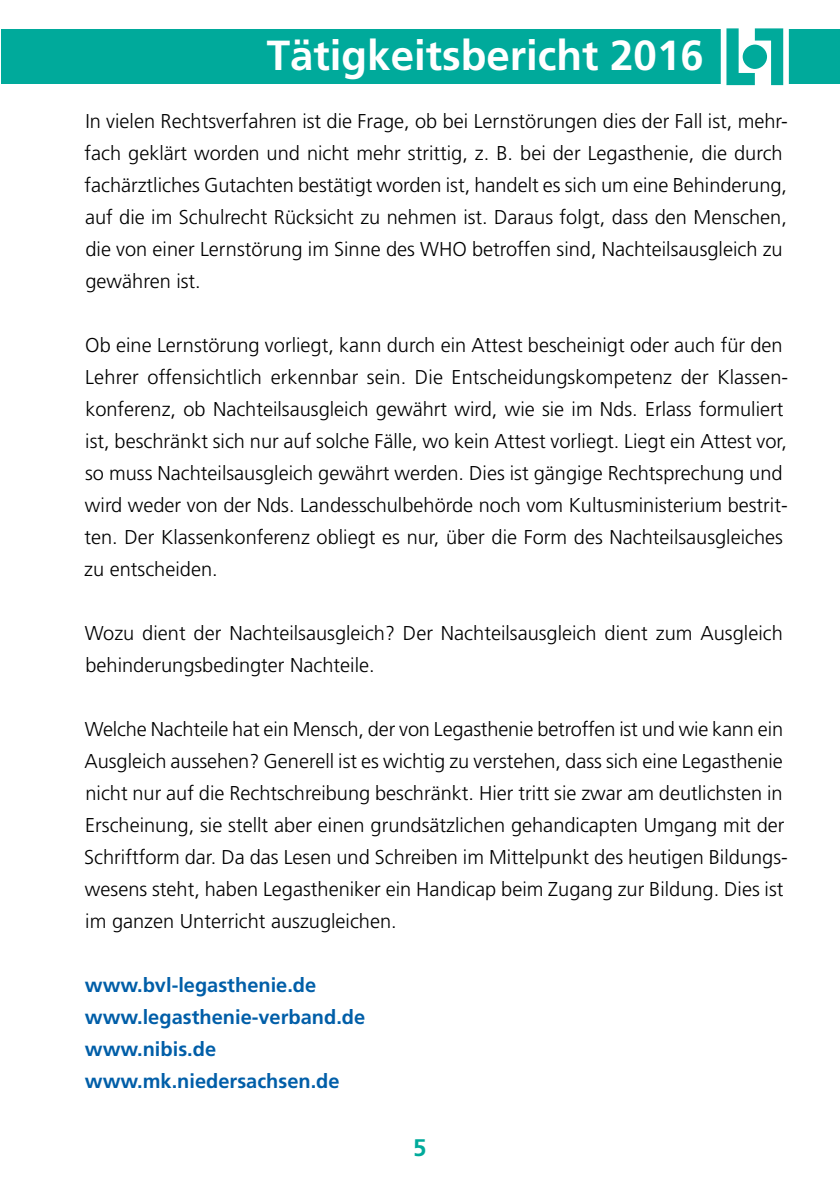
<style>
.page{position:relative;width:840px;height:1191px;background:#fff}
.page>*{position:absolute;margin:0;border:0;box-sizing:border-box;transform-origin:0 0}
.t1{font:700 42px "Frutiger";color:#fff}
.t2{font:700 24px "Frutiger";color:#00aa9b}
.t3{font:300 20px/32px "Frutiger";color:#000}
.t4{font:700 20px/32px "Frutiger";color:#005ea8}
</style>
<div class="page">
<div style="left:1px;top:29px;width:838px;height:55px;background:#00aa9b"></div>
<svg style="left:720px;top:28px;width:68px;height:58px"></svg>
<svg style="left:726px;top:28px;width:56px;height:57px"></svg>
<div style="left:742px;top:45px;width:24px;height:24px;background:#00aa9b;border-radius:50%"></div>
<h1 class="t1" style="left:267px;top:31px;width:438px">Tätigkeitsbericht 2016</h1>
<p class="t3" style="left:84px;top:105px;width:704px">In vielen Rechtsverfahren ist die Frage, ob bei Lernstörungen dies der Fall ist, mehr&shy;fach geklärt worden und nicht mehr strittig, z. B. bei der Legasthenie, die durch fachärztliches Gutachten bestätigt worden ist, handelt es sich um eine Behinderung, auf die im Schulrecht Rücksicht zu nehmen ist. Daraus folgt, dass den Menschen, die von einer Lernstörung im Sinne des WHO betroffen sind, Nachteilsausgleich zu gewähren ist.</p>
<p class="t3" style="left:84px;top:329px;width:705px">Ob eine Lernstörung vorliegt, kann durch ein Attest bescheinigt oder auch für den Lehrer offensichtlich erkennbar sein. Die Entscheidungskompetenz der Klassen&shy;konferenz, ob Nachteilsausgleich gewährt wird, wie sie im Nds. Erlass formuliert ist, beschränkt sich nur auf solche Fälle, wo kein Attest vorliegt. Liegt ein Attest vor, so muss Nachteilsausgleich gewährt werden. Dies ist gängige Rechtsprechung und wird weder von der Nds. Landesschulbehörde noch vom Kultusministerium bestrit&shy;ten. Der Klassenkonferenz obliegt es nur, über die Form des Nachteilsausgleiches zu entscheiden.</p>
<p class="t3" style="left:85px;top:617px;width:699px">Wozu dient der Nachteilsausgleich? Der Nachteilsausgleich dient zum Ausgleich behinderungsbedingter Nachteile.</p>
<p class="t3" style="left:84px;top:713px;width:704px">Welche Nachteile hat ein Mensch, der von Legasthenie betroffen ist und wie kann ein Ausgleich aussehen? Generell ist es wichtig zu verstehen, dass sich eine Legasthenie nicht nur auf die Rechtschreibung beschränkt. Hier tritt sie zwar am deutlichsten in Erscheinung, sie stellt aber einen grundsätzlichen gehandicapten Umgang mit der Schriftform dar. Da das Lesen und Schreiben im Mittelpunkt des heutigen Bildungs&shy;wesens steht, haben Legastheniker ein Handicap beim Zugang zur Bildung. Dies ist im ganzen Unterricht auszugleichen.</p>
<p class="t4" style="left:85px;top:969px;width:282px">www.bvl-legasthenie.de www.legasthenie-verband.de www.nibis.de www.mk.niedersachsen.de</p>
<p class="t2" style="left:413px;top:1133px;width:15px">5</p>
</div>
